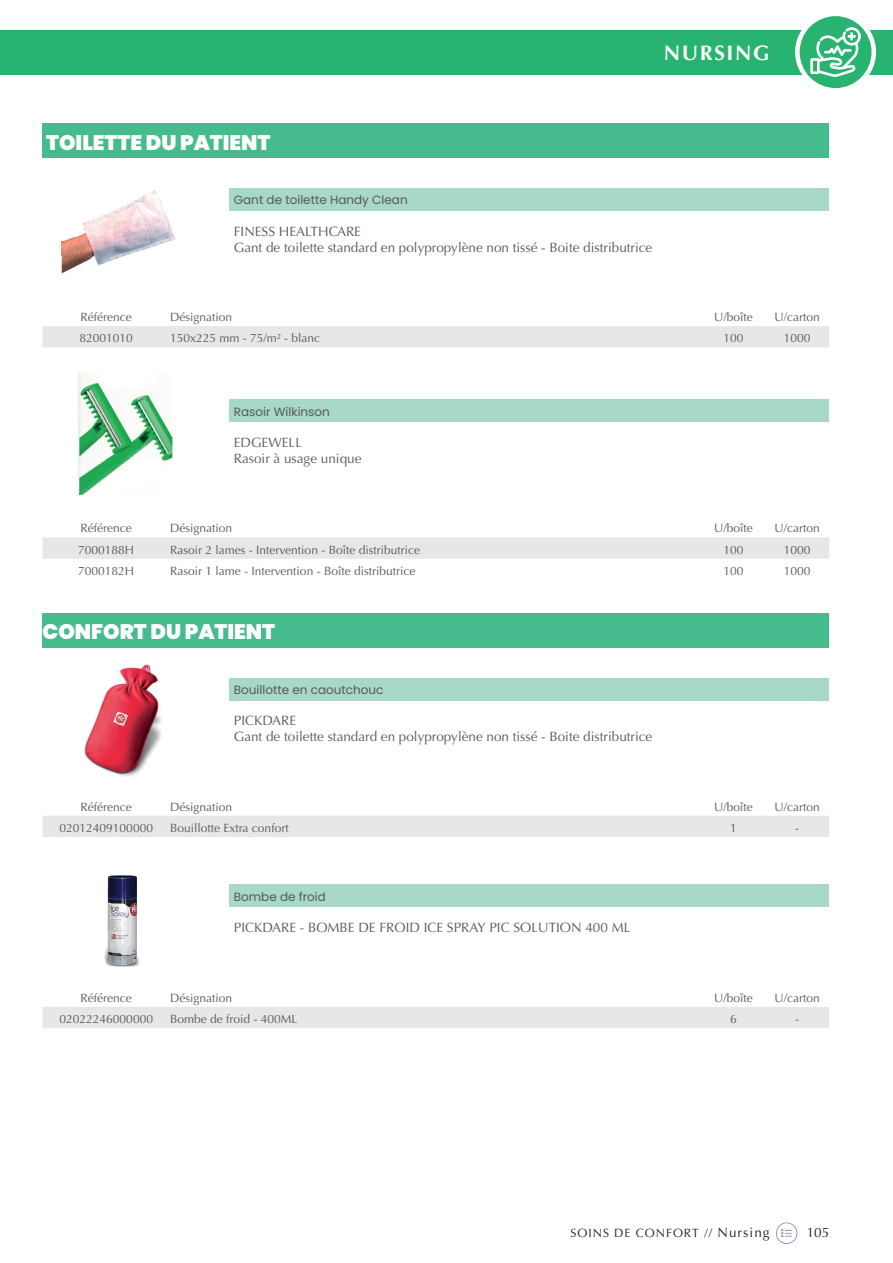
<style>
.page{position:relative;width:893px;height:1263px;background:#fff}
.page>*{position:absolute;margin:0;border:0;box-sizing:border-box;transform-origin:0 0}
.t1{font:900 21px "Poppins";color:#fff}
.t2{font:700 21px "Optima";letter-spacing:.08em;color:#fff}
.t3{font:13.5px/15.8px "Optima";color:#57585a}
.t4{font:13.5px "Optima";color:#231f20}
.t5{font:12px "Optima";color:#57585a}
.t6{font:12px "Poppins";color:#57585a}
.t7{font:12px "Optima";letter-spacing:.08em;color:#231f20}
.s1{font-size:13.5px}
</style>
<div class="page">
<div style="left:0;top:30px;width:893px;height:44px;background:#28b470"></div>
<svg style="left:795px;top:16px;width:81px;height:72px"></svg>
<div style="left:43px;top:124px;width:786px;height:34px;background:#46bc8e"></div>
<div style="left:230px;top:188px;width:599px;height:23px;background:#a8d9c7"></div>
<div style="left:230px;top:400px;width:599px;height:22px;background:#a8d9c7"></div>
<div style="left:43px;top:326px;width:786px;height:21px;background:#e6e7e9"></div>
<div style="left:43px;top:537px;width:786px;height:22px;background:#e6e7e9"></div>
<img style="left:62px;top:190px;width:113px;height:84px">
<img style="left:62px;top:195px;width:113px;height:12px">
<img style="left:62px;top:226px;width:113px;height:10px">
<img style="left:62px;top:241px;width:113px;height:14px">
<img style="left:77px;top:373px;width:96px;height:123px">
<div style="left:43px;top:613px;width:786px;height:35px;background:#46bc8e"></div>
<div style="left:230px;top:678px;width:599px;height:22px;background:#a8d9c7"></div>
<div style="left:43px;top:816px;width:786px;height:21px;background:#e6e7e9"></div>
<img style="left:84px;top:664px;width:78px;height:113px">
<div style="left:230px;top:885px;width:599px;height:22px;background:#a8d9c7"></div>
<div style="left:43px;top:1007px;width:786px;height:21px;background:#e6e7e9"></div>
<img style="left:104px;top:875px;width:36px;height:92px">
<svg style="left:776px;top:1222px;width:21px;height:22px"></svg>
<h1 class="t2" style="left:664px;top:40px;width:107px">NURSING</h1>
<h1 class="t1" style="left:46px;top:130px;width:226px">TOILETTE DU PATIENT</h1>
<p class="t6" style="left:234px;top:193px;width:175px">Gant de toilette Handy Clean</p>
<p class="t3" style="left:234px;top:224px;width:420px">FINESS HEALTHCARE<br>Gant de toilette standard en polypropylène non tissé - Boite distributrice</p>
<p class="t5" style="left:81px;top:310px;width:53px">Référence</p>
<p class="t5" style="left:170px;top:310px;width:64px">Désignation</p>
<p class="t5" style="left:714px;top:310px;width:40px">U/boîte</p>
<p class="t5" style="left:775px;top:310px;width:47px">U/carton</p>
<p class="t5" style="left:80px;top:331px;width:55px">82001010</p>
<p class="t5" style="left:170px;top:331px;width:152px">150x225 mm - 75/m² - blanc</p>
<p class="t5" style="left:723px;top:331px;width:22px">100</p>
<p class="t5" style="left:784px;top:331px;width:28px">1000</p>
<p class="t6" style="left:234px;top:404px;width:98px">Rasoir Wilkinson</p>
<p class="t3" style="left:234px;top:435px;width:129px">EDGEWELL<br>Rasoir à usage unique</p>
<p class="t5" style="left:81px;top:521px;width:53px">Référence</p>
<p class="t5" style="left:170px;top:521px;width:64px">Désignation</p>
<p class="t5" style="left:714px;top:521px;width:40px">U/boîte</p>
<p class="t5" style="left:775px;top:521px;width:47px">U/carton</p>
<p class="t5" style="left:78px;top:543px;width:58px">7000188H</p>
<p class="t5" style="left:170px;top:543px;width:251px">Rasoir 2 lames - Intervention - Boîte distributrice</p>
<p class="t5" style="left:723px;top:543px;width:22px">100</p>
<p class="t5" style="left:784px;top:543px;width:28px">1000</p>
<p class="t5" style="left:78px;top:564px;width:58px">7000182H</p>
<p class="t5" style="left:170px;top:564px;width:247px">Rasoir 1 lame - Intervention - Boîte distributrice</p>
<p class="t5" style="left:723px;top:564px;width:22px">100</p>
<p class="t5" style="left:784px;top:564px;width:28px">1000</p>
<h1 class="t1" style="left:43px;top:620px;width:234px">CONFORT DU PATIENT</h1>
<p class="t6" style="left:234px;top:683px;width:151px">Bouillotte en caoutchouc</p>
<p class="t3" style="left:234px;top:713px;width:420px">PICKDARE<br>Gant de toilette standard en polypropylène non tissé - Boite distributrice</p>
<p class="t5" style="left:81px;top:799px;width:53px">Référence</p>
<p class="t5" style="left:170px;top:799px;width:64px">Désignation</p>
<p class="t5" style="left:714px;top:799px;width:40px">U/boîte</p>
<p class="t5" style="left:775px;top:799px;width:47px">U/carton</p>
<p class="t5" style="left:60px;top:821px;width:95px">02012409100000</p>
<p class="t5" style="left:170px;top:821px;width:120px">Bouillotte Extra confort</p>
<p class="t5" style="left:730px;top:821px;width:8px">1</p>
<p class="t5" style="left:795px;top:821px;width:5px">-</p>
<p class="t6" style="left:234px;top:890px;width:94px">Bombe de froid</p>
<p class="t3" style="left:234px;top:920px;width:398px">PICKDARE - BOMBE DE FROID ICE SPRAY PIC SOLUTION 400 ML</p>
<p class="t5" style="left:81px;top:991px;width:53px">Référence</p>
<p class="t5" style="left:170px;top:991px;width:64px">Désignation</p>
<p class="t5" style="left:714px;top:991px;width:40px">U/boîte</p>
<p class="t5" style="left:775px;top:991px;width:47px">U/carton</p>
<p class="t5" style="left:60px;top:1012px;width:95px">02022246000000</p>
<p class="t5" style="left:170px;top:1012px;width:129px">Bombe de froid - 400ML</p>
<p class="t5" style="left:730px;top:1012px;width:8px">6</p>
<p class="t5" style="left:795px;top:1012px;width:5px">-</p>
<p class="t7" style="left:570px;top:1226px;width:201px">SOINS DE CONFORT // <span class="s1">Nursing</span></p>
<p class="t4" style="left:807px;top:1225px;width:24px">105</p>
</div>
